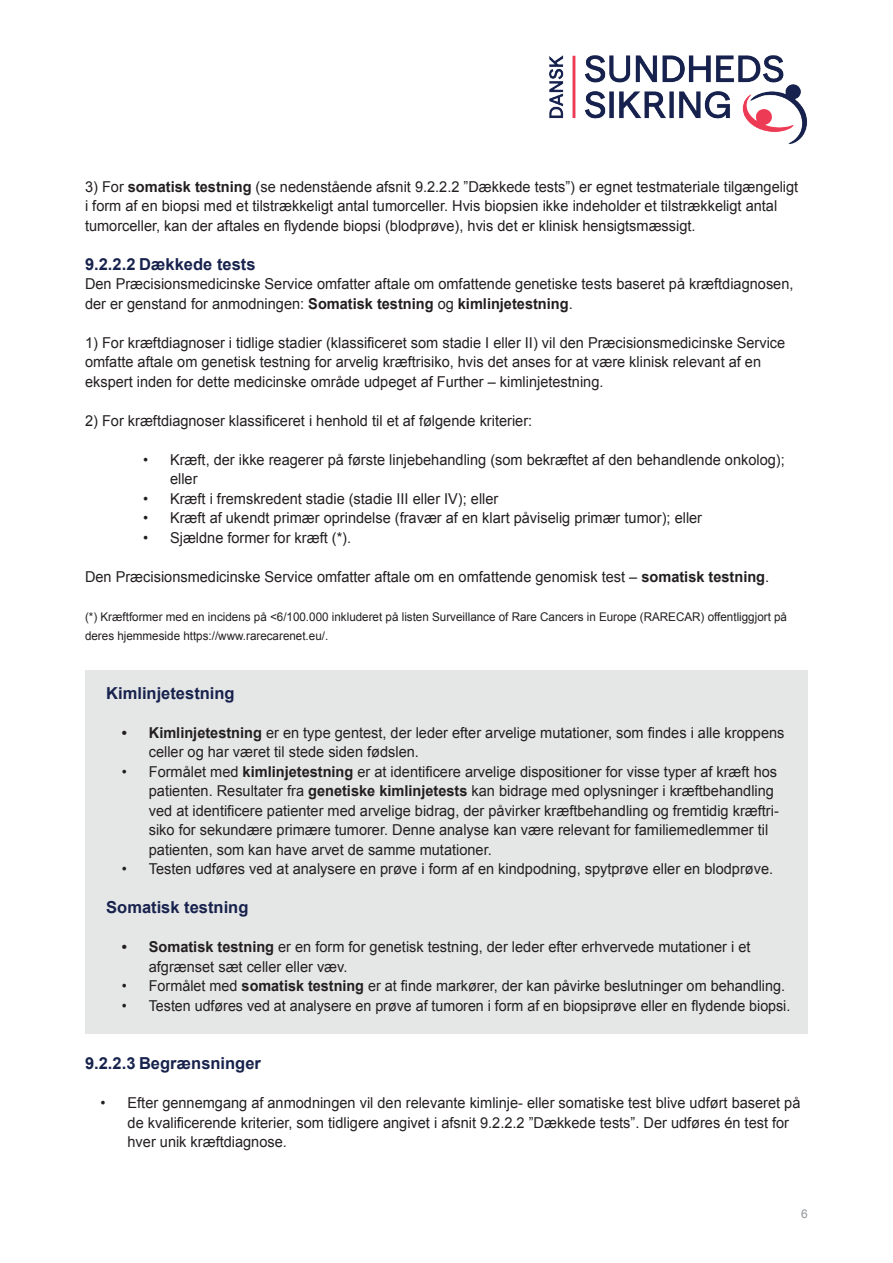
<style>
.page{position:relative;width:893px;height:1263px;background:#fff}
.page>*{position:absolute;margin:0;border:0;box-sizing:border-box;transform-origin:0 0}
.t1{font:700 16.5px "Arial";color:#17224d}
.t2{font:15px/19.5px "Arial";color:#231f20}
.t3{font:15px "Arial";color:#231f20;scale:.95 1}
.t4{font:15px "Arial";color:#231f20;scale:.96 1}
.t5{font:12px/19.5px "Arial";color:#231f20}
.t6{font:12px "Arial";color:#939598}
.s1{font-weight:700}
</style>
<div class="page">
<img style="left:549px;top:55px;width:259px;height:89px">
<div style="left:85px;top:670px;width:723px;height:364px;background:#e5e6e6"></div>
<p class="t2" style="left:85px;top:177px;width:715px">3) For <span class="s1">somatisk testning</span> (se nedenstående afsnit 9.2.2.2 ”Dækkede tests”) er egnet testmateriale tilgængeligt i form af en biopsi med et tilstrækkeligt antal tumorceller. Hvis biopsien ikke indeholder et tilstrækkeligt antal tumorceller, kan der aftales en flydende biopsi (blodprøve), hvis det er klinisk hensigtsmæssigt.</p>
<p class="t1" style="left:85px;top:253px;width:172px">9.2.2.2 Dækkede tests</p>
<p class="t2" style="left:85px;top:274px;width:710px">Den Præcisionsmedicinske Service omfatter aftale om omfattende genetiske tests baseret på kræftdiagnosen, der er genstand for anmodningen: <span class="s1">Somatisk testning</span> og <span class="s1">kimlinjetestning</span>.</p>
<p class="t2" style="left:85px;top:333px;width:702px">1) For kræftdiagnoser i tidlige stadier (klassificeret som stadie I eller II) vil den Præcisionsmedicinske Service omfatte aftale om genetisk testning for arvelig kræftrisiko, hvis det anses for at være klinisk relevant af en ekspert inden for dette medicinske område udpeget af Further – kimlinjetestning.</p>
<p class="t2" style="left:85px;top:411px;width:449px">2) For kræftdiagnoser klassificeret i henhold til et af følgende kriterier:</p>
<p class="t2" style="left:170px;top:450px;width:616px;text-indent:-27px">• Kræft, der ikke reagerer på første linjebehandling (som bekræftet af den behandlende onkolog); eller</p>
<p class="t2" style="left:143px;top:489px;width:357px">• Kræft i fremskredent stadie (stadie III eller IV); eller</p>
<p class="t2" style="left:143px;top:508px;width:561px">• Kræft af ukendt primær oprindelse (fravær af en klart påviselig primær tumor); eller</p>
<p class="t2" style="left:143px;top:528px;width:210px">• Sjældne former for kræft (*).</p>
<p class="t2" style="left:85px;top:567px;width:686px">Den Præcisionsmedicinske Service omfatter aftale om en omfattende genomisk test – <span class="s1">somatisk testning</span>.</p>
<p class="t5" style="left:85px;top:607px;width:704px">(*) Kræftformer med en incidens på &lt;6/100.000 inkluderet på listen Surveillance of Rare Cancers in Europe (RARECAR) offentliggjort på deres hjemmeside https://www.rarecarenet.eu/.</p>
<p class="t1" style="left:106px;top:682px;width:130px">Kimlinjetestning</p>
<p class="t2" style="left:149px;top:723px;width:637px;text-indent:-27px"><span class="s1">• Kimlinjetestning</span> er en type gentest, der leder efter arvelige mutationer, som findes i alle kroppens celler og har været til stede siden fødslen.</p>
<p class="t2" style="left:149px;top:762px;width:632px;text-indent:-27px">• Formålet med <span class="s1">kimlinjetestning</span> er at identificere arvelige dispositioner for visse typer af kræft hos patienten. Resultater fra <span class="s1">genetiske kimlinjetests</span> kan bidrage med oplysninger i kræftbehandling ved at identificere patienter med arvelige bidrag, der påvirker kræftbehandling og fremtidig kræftri&shy;siko for sekundære primære tumorer. Denne analyse kan være relevant for familiemedlemmer til patienten, som kan have arvet de samme mutationer.</p>
<p class="t2" style="left:122px;top:859px;width:653px">• Testen udføres ved at analysere en prøve i form af en kindpodning, spytprøve eller en blodprøve.</p>
<p class="t1" style="left:106px;top:897px;width:144px">Somatisk testning</p>
<p class="t2" style="left:149px;top:937px;width:603px;text-indent:-27px"><span class="s1">• Somatisk testning</span> er en form for genetisk testning, der leder efter erhvervede mutationer i et afgrænset sæt celler eller væv.</p>
<p class="t4" style="left:122px;top:976px;width:692px">• Formålet med <span class="s1">somatisk testning</span> er at finde markører, der kan påvirke beslutninger om behandling.</p>
<p class="t3" style="left:122px;top:996px;width:705px">• Testen udføres ved at analysere en prøve af tumoren i form af en biopsiprøve eller en flydende biopsi.</p>
<p class="t1" style="left:85px;top:1053px;width:177px">9.2.2.3 Begrænsninger</p>
<p class="t2" style="left:128px;top:1093px;width:674px;text-indent:-27px">• Efter gennemgang af anmodningen vil den relevante kimlinje- eller somatiske test blive udført baseret på de kvalificerende kriterier, som tidligere angivet i afsnit 9.2.2.2 ”Dækkede tests”. Der udføres én test for hver unik kræftdiagnose.</p>
<p class="t6" style="left:801px;top:1205px;width:8px">6</p>
</div>
